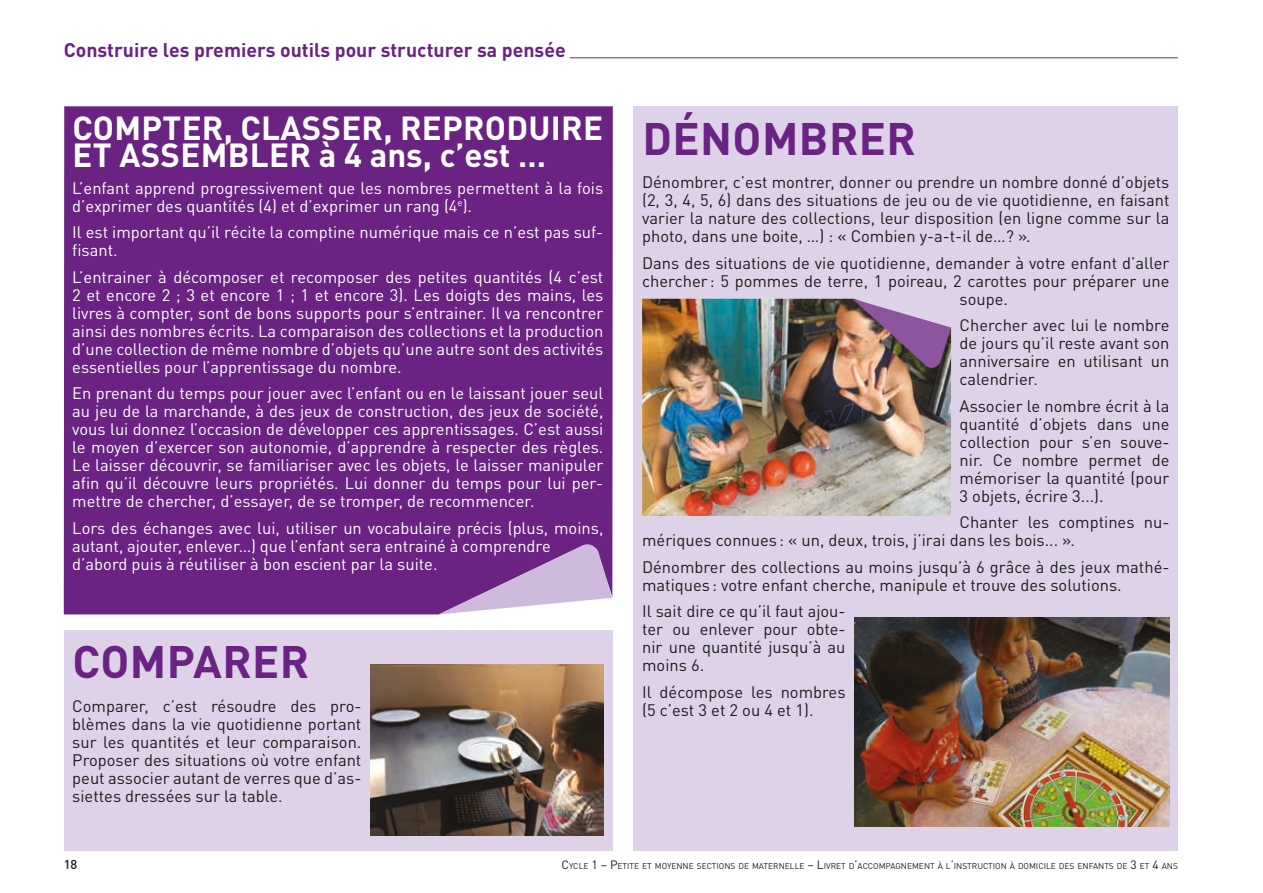
<style>
.page{position:relative;width:1263px;height:893px;background:#fff}
.page>*{position:absolute;margin:0;border:0;box-sizing:border-box;transform-origin:0 0}
.Titre_bloc_verbe{font:700 45px "DINOT";letter-spacing:.01em;color:#6a2383}
.Titre_bloc_age_Blanc{font:700 33px/27px "DINOT";letter-spacing:.01em;color:#fff}
.t1{font:700 19.5px "DINOT";color:#6a2383}
.Txt_normal{font:16.5px/18px "DINOT";color:#fff}
.t2{font:16.5px/18px "DINOT";color:#1d1d1b;text-align:justify}
.t3{font:500 12.75px "DINOT";color:#1d1d1b}
.t4{font:8.4px "DINOT";color:#1d1d1b}
.s1{font-size:12px}
</style>
<div class="page">
<hr style="left:570px;top:57px;width:608px;height:1px;background:#6a2383">
<div style="left:64px;top:106px;width:549px;height:508px;background:#6a2383"></div>
<div style="left:634px;top:106px;width:544px;height:744px;background:#ded2e9"></div>
<img style="left:642px;top:299px;width:309px;height:217px">
<img style="left:854px;top:618px;width:315px;height:209px">
<div style="left:64px;top:630px;width:548px;height:220px;background:#ded2e9"></div>
<img style="left:370px;top:664px;width:234px;height:171px">
<img style="left:852px;top:299px;width:99px;height:72px">
<svg style="left:439px;top:540px;width:173px;height:74px;background:#a277b4"></svg>
<p class="t1" style="left:64px;top:38px;width:503px">Construire les premiers outils pour structurer sa pensée</p>
<p class="Titre_bloc_age_Blanc" style="left:72px;top:114px;width:532px">COMPTER, CLASSER, REPRODUIRE<br>ET ASSEMBLER à 4 ans, c’est …</p>
<p class="Txt_normal" style="left:72px;top:178px;width:532px">L’enfant apprend progressivement que les nombres permettent à la fois d’exprimer des quantités (4) et d’exprimer un rang (4<sup>e</sup>).</p>
<p class="Txt_normal" style="left:72px;top:223px;width:532px">Il est important qu’il récite la comptine numérique mais ce n’est pas suf&shy;fisant.</p>
<p class="Txt_normal" style="left:72px;top:267px;width:533px;text-align:justify">L’entrainer à décomposer et recomposer des petites quantités (4 c’est 2 et encore 2 ; 3 et encore 1 ; 1 et encore 3). Les doigts des mains, les livres à compter, sont de bons supports pour s’entrainer. Il va rencontrer ainsi des nombres écrits. La comparaison des collections et la production d’une collection de même nombre d’objets qu’une autre sont des activités essentielles pour l’apprentissage du nombre.</p>
<p class="Txt_normal" style="left:72px;top:384px;width:533px;text-align:justify">En prenant du temps pour jouer avec l’enfant ou en le laissant jouer seul au jeu de la marchande, à des jeux de construction, des jeux de société, vous lui donnez l’occasion de développer ces apprentissages. C’est aussi le moyen d’exercer son autonomie, d’apprendre à respecter des règles.<br>Le laisser découvrir, se familiariser avec les objets, le laisser manipuler afin qu’il découvre leurs propriétés. Lui donner du temps pour lui per&shy;mettre de chercher, d’essayer, de se tromper, de recommencer.</p>
<p class="Txt_normal" style="left:72px;top:518px;width:533px">Lors des échanges avec lui, utiliser un vocabulaire précis (plus, moins, autant, ajouter, enlever…) que l’enfant sera entrainé à comprendre d’abord puis à réutiliser à bon escient par la suite.</p>
<p class="Titre_bloc_verbe" style="left:73px;top:632px;width:238px">COMPARER</p>
<p class="t2" style="left:72px;top:696px;width:291px">Comparer, c’est résoudre des pro&shy;blèmes dans la vie quotidienne portant sur les quantités et leur comparaison.<br>Proposer des situations où votre enfant peut associer autant de verres que d’as&shy;siettes dressées sur la table.</p>
<p class="Titre_bloc_verbe" style="left:642px;top:109px;width:275px">DÉNOMBRER</p>
<p class="t2" style="left:642px;top:173px;width:529px">Dénombrer, c’est montrer, donner ou prendre un nombre donné d’objets (2, 3, 4, 5, 6) dans des situations de jeu ou de vie quotidienne, en faisant varier la nature des collections, leur disposition (en ligne comme sur la photo, dans une boite, …) : « Combien y-a-t-il de…? ».</p>
<p class="t2" style="left:642px;top:253px;width:529px">Dans des situations de vie quotidienne, demander à votre enfant d’aller</p>
<p class="t2" style="left:642px;top:271px;width:529px">chercher : 5 pommes de terre, 1 poireau, 2 carottes pour préparer une</p>
<p class="t2" style="left:959px;top:289px;width:50px">soupe.</p>
<p class="t2" style="left:959px;top:316px;width:211px">Chercher avec lui le nombre de jours qu’il reste avant son anniversaire en utilisant un calendrier.</p>
<p class="t2" style="left:959px;top:396px;width:211px">Associer le nombre écrit à la quantité d’objets dans une collection pour s’en souve&shy;nir. Ce nombre permet de mémoriser la quantité (pour 3 objets, écrire 3...).</p>
<p class="t2" style="left:642px;top:513px;width:529px;text-indent:317px">Chanter les comptines nu&shy;mériques connues : « un, deux, trois, j’irai dans les bois... ».</p>
<p class="t2" style="left:642px;top:557px;width:529px">Dénombrer des collections au moins jusqu’à 6 grâce à des jeux mathé&shy;matiques : votre enfant cherche, manipule et trouve des solutions.</p>
<p class="t2" style="left:642px;top:602px;width:205px">Il sait dire ce qu’il faut ajou&shy;ter ou enlever pour obte&shy;nir une quantité jusqu’à au moins 6.</p>
<p class="t2" style="left:642px;top:682px;width:205px">Il décompose les nombres (5 c’est 3 et 2 ou 4 et 1).</p>
<p class="t3" style="left:64px;top:856px;width:15px">18</p>
<p class="t4" style="left:561px;top:860px;width:618px"><span class="s1">C</span>YCLE <span class="s1">1 – P</span>ETITE ET MOYENNE SECTIONS DE MATERNELLE <span class="s1">– L</span>IVRET D<span class="s1">’</span>ACCOMPAGNEMENT À L<span class="s1">’</span>INSTRUCTION À DOMICILE DES ENFANTS DE <span class="s1">3</span> ET <span class="s1">4</span> ANS</p>
</div>
